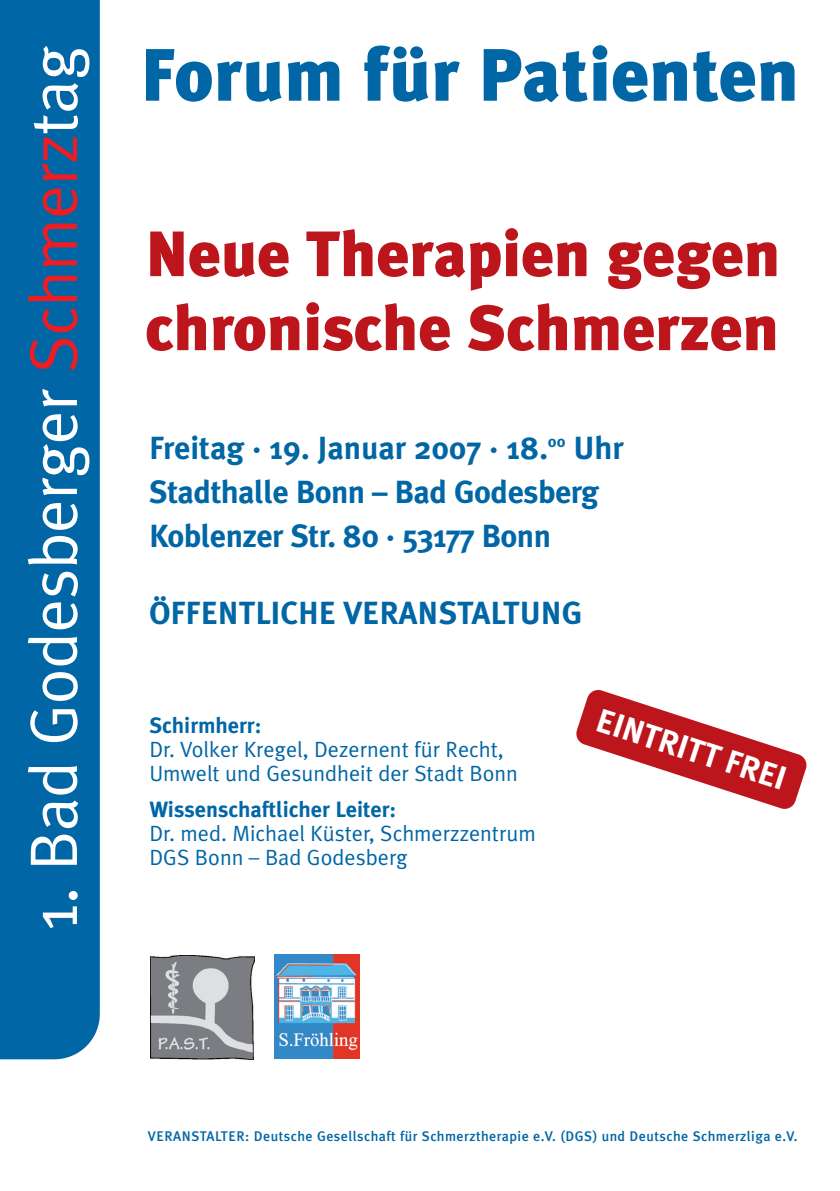
<style>
.page{position:relative;width:840px;height:1191px;background:#fff}
.page>*{position:absolute;margin:0;border:0;box-sizing:border-box;transform-origin:0 0}
.t1{font:900 74px "Meta Plus";letter-spacing:.005em;color:#0166a5}
.t2{font:67.2px "Meta Plus Normal";letter-spacing:-.01em;color:#fff}
.t3{font:900 64px/74px "Meta Plus";color:#bc151c}
.t4{font:700 33.2px "Meta Plus";color:#fff}
.t5{font:700 32px/44px "Meta Plus";letter-spacing:-.015em;color:#0166a5}
.t6{font:22px/24px "Meta Plus Normal";color:#0166a5}
.t7{font:700 22px "Meta Plus";color:#0166a5}
.t8{font:500 14px "Meta Plus";letter-spacing:.03em;color:#0166a5}
.s1{color:#ee1d23}
</style>
<div class="page">
<div style="left:0;top:0;width:100px;height:1059px;background:#0166a5"></div>
<svg style="left:576px;top:690px;width:231px;height:119px"></svg>
<img style="left:150px;top:955px;width:104px;height:104px">
<img style="left:274px;top:955px;width:85px;height:103px">
<h2 class="t2" style="left:28px;top:931px;width:887px;rotate:-90deg">1. Bad Godesberger <span class="s1">Schmerz</span>tag</h2>
<h1 class="t1" style="left:140px;top:47px;width:660px">Forum für Patienten</h1>
<h3 class="t3" style="left:145px;top:222px;width:636px">Neue Therapien gegen chronische Schmerzen</h3>
<h3 class="t5" style="left:149px;top:428px;width:475px">Freitag · 19. Januar 2007 · 18.<sup>00</sup> Uhr<br>Stadthalle Bonn – Bad Godesberg<br>Koblenzer Str. 80 · 53177 Bonn</h3>
<h3 class="t5" style="left:149px;top:593px;width:434px">ÖFFENTLICHE VERANSTALTUNG</h3>
<p class="t7" style="left:149px;top:716px;width:113px">Schirmherr:</p>
<p class="t6" style="left:149px;top:739px;width:370px">Dr. Volker Kregel, Dezernent für Recht,<br>Umwelt und Gesundheit der Stadt Bonn</p>
<p class="t7" style="left:149px;top:800px;width:248px">Wissenschaftlicher Leiter:</p>
<p class="t6" style="left:149px;top:822px;width:388px">Dr. med. Michael Küster, Schmerzzentrum<br>DGS Bonn – Bad Godesberg</p>
<h3 class="t4" style="left:601px;top:706px;width:199px;rotate:18deg">EINTRITT FREI</h3>
<p class="t8" style="left:148px;top:1130px;width:651px">VERANSTALTER: Deutsche Gesellschaft für Schmerztherapie e.V. (DGS) und Deutsche Schmerzliga e.V.</p>
</div>
